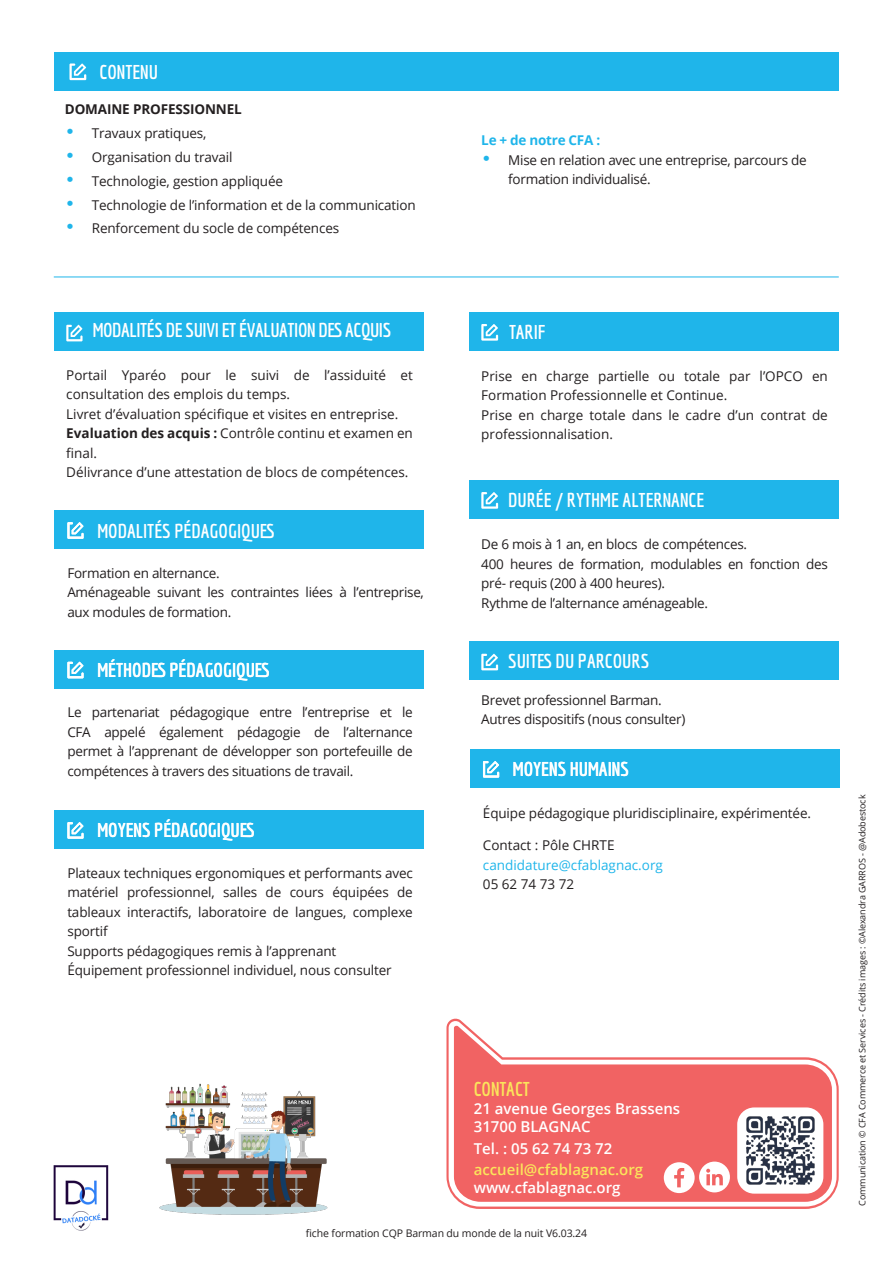
<style>
.page{position:relative;width:893px;height:1263px;background:#fff}
.page>*{position:absolute;margin:0;border:0;box-sizing:border-box;transform-origin:0 0}
.t1{font:700 19.5px "Economica";color:#fff}
.t2{font:700 19.5px "Economica";letter-spacing:-.02em;color:#fff}
.t3{font:700 19.5px "Economica";color:#fbe55b}
.t4{font:600 15px "Open Sans";color:#fff}
.t5{font:600 15px "Open Sans";color:#fbe55b}
.t6{font:13.5px/19.5px "Open Sans";letter-spacing:-.01em;color:#231f20}
.t7{font:13.5px "Open Sans";color:#1fb5ea}
.t8{font:700 13.5px "Open Sans";letter-spacing:-.01em;color:#231f20}
.t9{font:700 13.5px "Open Sans";letter-spacing:-.02em;color:#1fb5ea}
.t10{font:10.5px "Open Sans";letter-spacing:-.01em;color:#231f20}
.t11{font:9px "Open Sans";letter-spacing:-.01em;color:#231f20}
.s1{font-family:"Futura";font-weight:700;font-size:18px;color:#1fb5ea}
.s2{font-weight:700}
</style>
<div class="page">
<div style="left:54px;top:312px;width:370px;height:38px;background:#1fb5ea"></div>
<div style="left:54px;top:52px;width:785px;height:38px;background:#1fb5ea"></div>
<div style="left:469px;top:642px;width:370px;height:38px;background:#1fb5ea"></div>
<div style="left:469px;top:312px;width:370px;height:38px;background:#1fb5ea"></div>
<svg style="left:481px;top:324px;width:17px;height:17px"></svg>
<div style="left:469px;top:481px;width:370px;height:38px;background:#1fb5ea"></div>
<svg style="left:481px;top:492px;width:17px;height:17px"></svg>
<svg style="left:481px;top:654px;width:17px;height:16px"></svg>
<svg style="left:66px;top:325px;width:17px;height:16px"></svg>
<div style="left:54px;top:511px;width:370px;height:38px;background:#1fb5ea"></div>
<svg style="left:67px;top:522px;width:17px;height:17px"></svg>
<div style="left:54px;top:650px;width:370px;height:38px;background:#1fb5ea"></div>
<svg style="left:67px;top:662px;width:17px;height:16px"></svg>
<div style="left:54px;top:810px;width:370px;height:38px;background:#1fb5ea"></div>
<svg style="left:67px;top:822px;width:17px;height:17px"></svg>
<div style="left:470px;top:749px;width:369px;height:39px;background:#1fb5ea"></div>
<svg style="left:483px;top:761px;width:16px;height:17px"></svg>
<svg style="left:69px;top:63px;width:17px;height:17px"></svg>
<hr style="left:54px;top:277px;width:785px;height:1px;background:#1fb5ea">
<img style="left:159px;top:1083px;width:169px;height:132px">
<img style="left:53px;top:1165px;width:56px;height:65px">
<svg style="left:446px;top:1018px;width:393px;height:191px"></svg>
<svg style="left:454px;top:1026px;width:378px;height:176px;fill:#f16363"></svg>
<img style="left:737px;top:1107px;width:86px;height:86px">
<svg style="left:664px;top:1161px;width:66px;height:32px"></svg>
<p class="t1" style="left:99px;top:61px;width:60px">CONTENU</p>
<p class="t8" style="left:65px;top:100px;width:178px">DOMAINE PROFESSIONNEL</p>
<p class="t6" style="left:65px;top:123px;width:143px"><span class="s1">•</span> Travaux pratiques,</p>
<p class="t6" style="left:65px;top:147px;width:169px"><span class="s1">•</span> Organisation du travail</p>
<p class="t6" style="left:65px;top:171px;width:220px"><span class="s1">•</span> Technologie, gestion appliquée</p>
<p class="t6" style="left:65px;top:194px;width:352px"><span class="s1">•</span> Technologie de l’information et de la communication</p>
<p class="t6" style="left:65px;top:218px;width:276px"><span class="s1">•</span> Renforcement du socle de compétences</p>
<p class="t9" style="left:481px;top:131px;width:120px">Le + de notre CFA :</p>
<p class="t6" style="left:508px;top:150px;width:300px;text-indent:-27px"><span class="s1">•</span> Mise en relation avec une entreprise, parcours de formation individualisé.</p>
<p class="t2" style="left:93px;top:319px;width:300px">MODALITÉS DE SUIVI ET ÉVALUATION DES ACQUIS</p>
<p class="t6" style="left:66px;top:365px;width:348px">Portail Yparéo pour le suivi de l’assiduité et consultation des emplois du temps.</p>
<p class="t6" style="left:66px;top:404px;width:334px">Livret d’évaluation spécifique et visites en entreprise.</p>
<p class="t6" style="left:66px;top:423px;width:348px"><span class="s2">Evaluation des acquis :</span> Contrôle continu et examen en final.</p>
<p class="t6" style="left:66px;top:462px;width:344px">Délivrance d’une attestation de blocs de compétences.</p>
<p class="t1" style="left:97px;top:519px;width:179px">MODALITÉS PÉDAGOGIQUES</p>
<p class="t6" style="left:67px;top:563px;width:154px">Formation en alternance.</p>
<p class="t6" style="left:67px;top:582px;width:358px">Aménageable suivant les contraintes liées à l’entreprise, aux modules de formation.</p>
<p class="t1" style="left:97px;top:659px;width:174px">MÉTHODES PÉDAGOGIQUES</p>
<p class="t6" style="left:67px;top:702px;width:347px;text-align:justify">Le partenariat pédagogique entre l’entreprise et le CFA appelé également pédagogie de l’alternance permet à l’apprenant de développer son portefeuille de compétences à travers des situations de travail.</p>
<p class="t1" style="left:97px;top:818px;width:159px">MOYENS PÉDAGOGIQUES</p>
<p class="t6" style="left:67px;top:862px;width:347px;text-align:justify">Plateaux techniques ergonomiques et performants avec matériel professionnel, salles de cours équipées de tableaux interactifs, laboratoire de langues, complexe sportif</p>
<p class="t6" style="left:67px;top:940px;width:271px">Supports pédagogiques remis à l’apprenant</p>
<p class="t6" style="left:67px;top:960px;width:326px">Équipement professionnel individuel, nous consulter</p>
<p class="t1" style="left:509px;top:321px;width:38px">TARIF</p>
<p class="t6" style="left:481px;top:366px;width:348px">Prise en charge partielle ou totale par l’OPCO en<br>Formation Professionnelle et Continue.</p>
<p class="t6" style="left:481px;top:405px;width:348px">Prise en charge totale dans le cadre d’un contrat de professionnalisation.</p>
<p class="t1" style="left:508px;top:489px;width:198px">DURÉE / RYTHME ALTERNANCE</p>
<p class="t6" style="left:481px;top:534px;width:267px">De 6 mois à 1 an, en blocs de compétences.</p>
<p class="t6" style="left:481px;top:554px;width:348px">400 heures de formation, modulables en fonction des pré- requis (200 à 400 heures).</p>
<p class="t6" style="left:481px;top:593px;width:228px">Rythme de l’alternance aménageable.</p>
<p class="t1" style="left:508px;top:650px;width:142px">SUITES DU PARCOURS</p>
<p class="t6" style="left:481px;top:690px;width:182px">Brevet professionnel Barman.</p>
<p class="t6" style="left:481px;top:709px;width:206px">Autres dispositifs (nous consulter)</p>
<p class="t1" style="left:513px;top:758px;width:118px">MOYENS HUMAINS</p>
<p class="t6" style="left:483px;top:803px;width:330px">Équipe pédagogique pluridisciplinaire, expérimentée.</p>
<p class="t6" style="left:483px;top:835px;width:133px">Contact : Pôle CHRTE</p>
<p class="t7" style="left:483px;top:855px;width:181px">candidature@cfablagnac.org</p>
<p class="t6" style="left:483px;top:874px;width:93px">05 62 74 73 72</p>
<p class="t3" style="left:474px;top:1077px;width:58px">CONTACT</p>
<p class="t4" style="left:474px;top:1098px;width:208px">21 avenue Georges Brassens</p>
<p class="t4" style="left:474px;top:1116px;width:118px">31700 BLAGNAC</p>
<p class="t4" style="left:474px;top:1138px;width:140px">Tel. : 05 62 74 73 72</p>
<p class="t5" style="left:474px;top:1159px;width:171px">accueil@cfablagnac.org</p>
<p class="t4" style="left:474px;top:1178px;width:148px">www.cfablagnac.org</p>
<p class="t10" style="left:306px;top:1225px;width:283px">fiche formation CQP Barman du monde de la nuit V6.03.24</p>
<p class="t11" style="left:856px;top:1206px;width:413px;rotate:-90deg">Communication © CFA Commerce et Services - Crédits images : ©Alexandra GARROS - @Adobestock</p>
</div>
